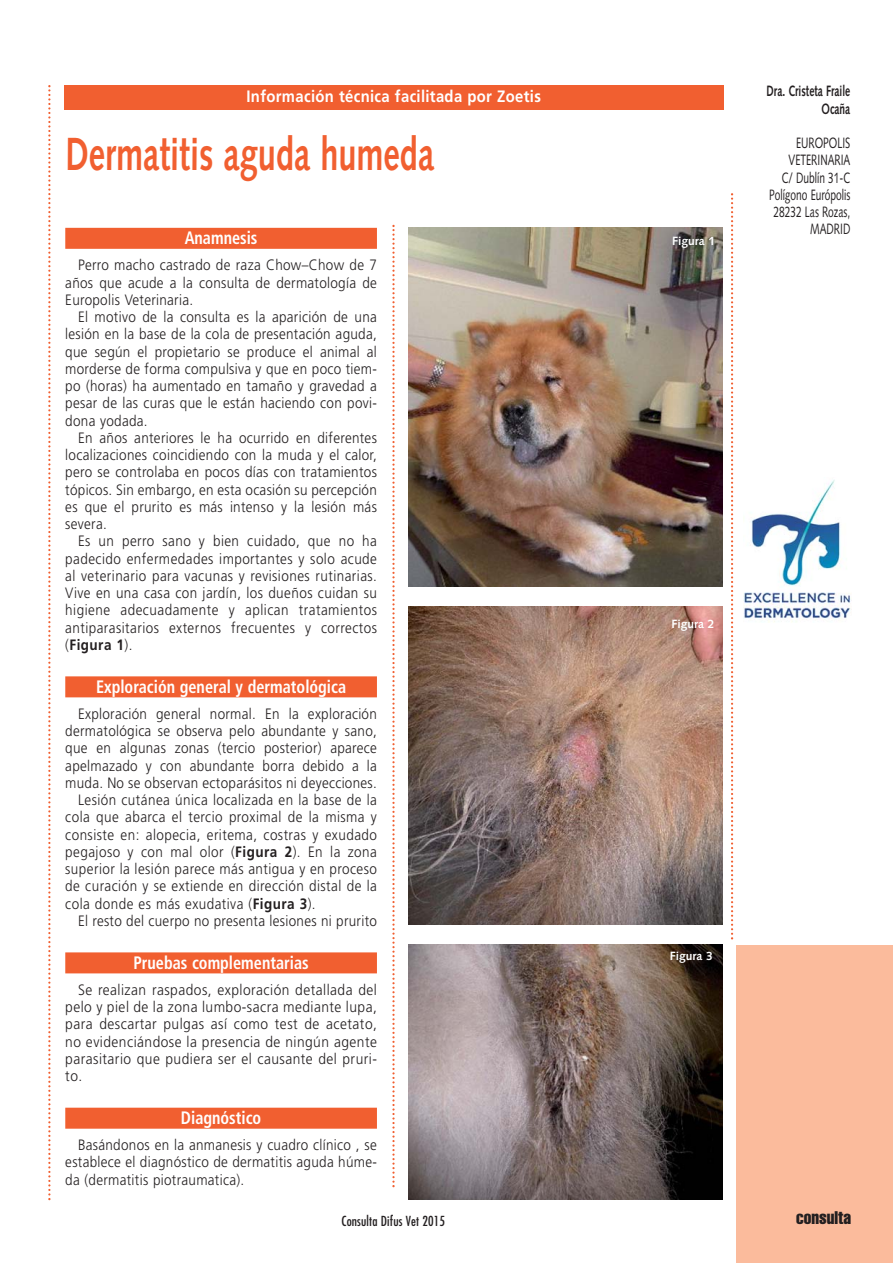
<style>
.page{position:relative;width:893px;height:1263px;background:#fff}
.page>*{position:absolute;margin:0;border:0;box-sizing:border-box;transform-origin:0 0}
.t1{font:700 46.5px "Syntax";color:#f15f30;scale:.7 1}
.t2{font:700 condensed 18px "Frutiger";color:#fff;scale:.9 1}
.t3{font:extra-condensed 18px "Helvetica";color:#231f20}
.t4{font:700 16.5px "Frutiger";letter-spacing:.02em;color:#fff;scale:.9 1}
.t5{font:300 15px/17.2px "Frutiger";letter-spacing:.02em;color:#231f20;text-align:justify;scale:.9 1}
.t6{font:300 15px/17.2px "Frutiger";letter-spacing:.02em;color:#231f20;text-align:justify;scale:.92 1}
.t7{font:15px/17.2px "Syntax";color:#231f20;text-align:right;scale:.68 1}
.t8{font:700 15px/17.2px "Syntax";color:#231f20;text-align:right;scale:.68 1}
.t9{font:condensed 13.5px "Futura";letter-spacing:.01em;color:#231f20}
.t10{font:700 12px "Syntax";color:#fff}
.s1{font-weight:700}
</style>
<div class="page">
<div style="left:736px;top:945px;width:157px;height:318px;background:#fbbb9c"></div>
<svg style="left:731px;top:193px;width:2px;height:746px"></svg>
<div style="left:65px;top:228px;width:312px;height:21px;background:#f15f30"></div>
<div style="left:65px;top:676px;width:312px;height:21px;background:#f15f30"></div>
<div style="left:65px;top:952px;width:312px;height:21px;background:#f15f30"></div>
<div style="left:65px;top:1108px;width:312px;height:21px;background:#f15f30"></div>
<svg style="left:392px;top:225px;width:3px;height:962px"></svg>
<svg style="left:48px;top:85px;width:3px;height:1115px"></svg>
<div style="left:64px;top:85px;width:659px;height:25px;background:#f15f30"></div>
<img style="left:743px;top:480px;width:109px;height:143px">
<img style="left:408px;top:227px;width:315px;height:360px">
<img style="left:408px;top:607px;width:315px;height:317px">
<img style="left:408px;top:945px;width:315px;height:254px">
<p class="t4" style="left:246px;top:89px;width:329px">Información técnica facilitada por Zoetis</p>
<h1 class="t1" style="left:65px;top:135px;width:528px">Dermatitis aguda humeda</h1>
<p class="t2" style="left:185px;top:231px;width:83px">Anamnesis</p>
<p class="t5" style="left:65px;top:258px;width:348px;text-indent:13px">Perro macho castrado de raza Chow–Chow de 7 años que acude a la consulta de dermatología de Europolis Veterinaria.</p>
<p class="t5" style="left:65px;top:309px;width:348px;text-indent:13px">El motivo de la consulta es la aparición de una lesión en la base de la cola de presentación aguda, que según el propietario se produce el animal al morderse de forma compulsiva y que en poco tiem&shy;po (horas) ha aumentado en tamaño y gravedad a pesar de las curas que le están haciendo con povi&shy;dona yodada.</p>
<p class="t5" style="left:65px;top:430px;width:348px;text-indent:13px">En años anteriores le ha ocurrido en diferentes localizaciones coincidiendo con la muda y el calor, pero se controlaba en pocos días con tratamientos tópicos. Sin embargo, en esta ocasión su percepción es que el prurito es más intenso y la lesión más severa.</p>
<p class="t5" style="left:65px;top:534px;width:348px;text-indent:13px">Es un perro sano y bien cuidado, que no ha padecido enfermedades importantes y solo acude al veterinario para vacunas y revisiones rutinarias.<br>Vive en una casa con jardín, los dueños cuidan su higiene adecuadamente y aplican tratamientos antiparasitarios externos frecuentes y correctos (<span class="s1">Figura 1</span>).</p>
<p class="t2" style="left:96px;top:679px;width:279px">Exploración general y dermatológica</p>
<p class="t5" style="left:78px;top:706px;width:334px">Exploración general normal. En la exploración</p>
<p class="t5" style="left:65px;top:723px;width:348px">dermatológica se observa pelo abundante y sano,</p>
<p class="t5" style="left:65px;top:741px;width:348px">que en algunas zonas (tercio posterior) aparece</p>
<p class="t5" style="left:65px;top:758px;width:348px">apelmazado y con abundante borra debido a la</p>
<p class="t5" style="left:65px;top:775px;width:348px">muda. No se observan ectoparásitos ni deyecciones.</p>
<p class="t5" style="left:78px;top:792px;width:334px">Lesión cutánea única localizada en la base de la</p>
<p class="t5" style="left:65px;top:810px;width:348px">cola que abarca el tercio proximal de la misma y</p>
<p class="t5" style="left:65px;top:827px;width:348px">consiste en: alopecia, eritema, costras y exudado</p>
<p class="t5" style="left:65px;top:844px;width:348px">pegajoso y con mal olor (<span class="s1">Figura 2</span>). En la zona</p>
<p class="t5" style="left:65px;top:861px;width:348px">superior la lesión parece más antigua y en proceso</p>
<p class="t5" style="left:65px;top:879px;width:348px">de curación y se extiende en dirección distal de la</p>
<p class="t5" style="left:65px;top:896px;width:280px">cola donde es más exudativa (<span class="s1">Figura 3</span>).</p>
<p class="t5" style="left:78px;top:913px;width:334px">El resto del cuerpo no presenta lesiones ni prurito</p>
<p class="t2" style="left:133px;top:955px;width:196px">Pruebas complementarias</p>
<p class="t6" style="left:65px;top:982px;width:340px;text-indent:13px">Se realizan raspados, exploración detallada del pelo y piel de la zona lumbo-sacra mediante lupa, para descartar pulgas así como test de acetato, no evidenciándose la presencia de ningún agente parasitario que pudiera ser el causante del pruri&shy;to.</p>
<p class="t2" style="left:181px;top:1110px;width:91px">Diagnóstico</p>
<p class="t5" style="left:65px;top:1137px;width:348px;text-indent:13px">Basándonos en la anmanesis y cuadro clínico , se establece el diagnóstico de dermatitis aguda húme&shy;da (dermatitis piotraumatica).</p>
<p class="t9" style="left:342px;top:1215px;width:105px">Consulta Difus Vet 2015</p>
<p class="t10" style="left:672px;top:236px;width:45px">Figura 1</p>
<p class="t8" style="left:767px;top:84px;width:125px">Dra. Cristeta Fraile<br>Ocaña</p>
<p class="t7" style="left:769px;top:136px;width:121px">EUROPOLIS<br>VETERINARIA<br>C/ Dublín 31-C<br>Polígono Európolis<br>28232 Las Rozas,<br>MADRID</p>
<p class="t10" style="left:671px;top:619px;width:45px">Figura 2</p>
<p class="t10" style="left:670px;top:951px;width:45px">Figura 3</p>
<p class="t3" style="left:796px;top:1211px;width:56px">consulta</p>
</div>
